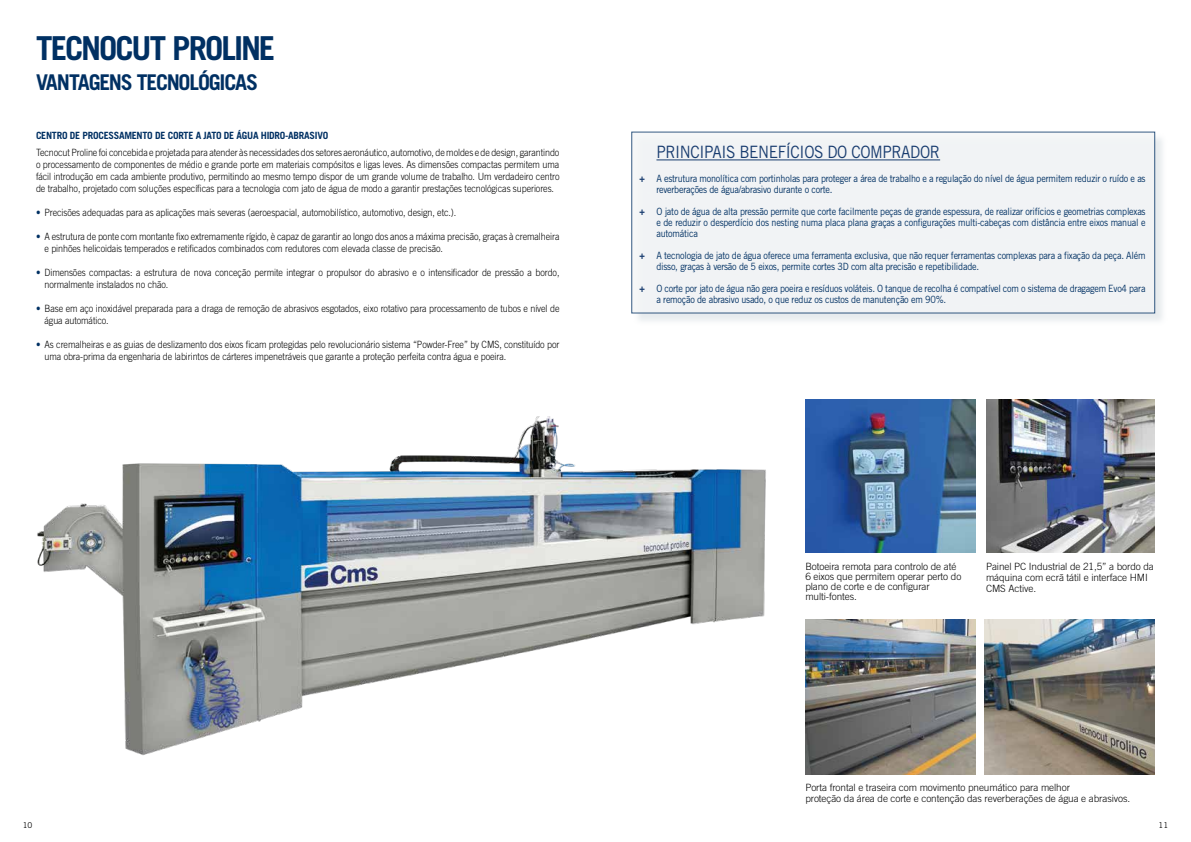
<style>
.page{position:relative;width:1191px;height:842px;background:#fff}
.page>*{position:absolute;margin:0;border:0;box-sizing:border-box;transform-origin:0 0}
.t1{font:700 33px "Trade Gothic LT Std";letter-spacing:-.06em;color:#003063}
.t2{font:700 21.7px "Trade Gothic LT Std";letter-spacing:-.055em;color:#003063}
.t3{font:17px "Trade Gothic LT Std";letter-spacing:-.025em;color:#183c6f;scale:.9 1}
.t4{font:300 10px/12px "Trade Gothic LT Std";letter-spacing:-.01em;color:#000;scale:.9 1}
.t5{font:10px/11px "Trade Gothic LT Std";letter-spacing:-.025em;color:#003063;scale:.9 1}
.t6{font:300 10px/11.1px "Trade Gothic LT Std";letter-spacing:-.01em;color:#000}
.t7{font:700 10px "Trade Gothic LT Std";letter-spacing:-.025em;color:#003063}
.t8{font:8px "Trade Gothic LT Std";color:#000}
.s1{color:#003063}
.s2{font-weight:700;color:#183c6f}
</style>
<div class="page">
<div style="left:633px;top:133px;width:534px;height:193px;background:#d8dfe3;opacity:.75"></div>
<div style="left:631px;top:132px;width:524px;height:181px;background:#f4f6f7"></div>
<hr style="left:656px;top:159px;width:284px;height:1px;background:#183c6f">
<img style="left:37px;top:416px;width:729px;height:339px">
<img style="left:986px;top:400px;width:168px;height:152px">
<img style="left:984px;top:620px;width:170px;height:155px">
<img style="left:805px;top:620px;width:170px;height:155px">
<img style="left:805px;top:400px;width:170px;height:152px">
<h1 class="t1" style="left:36px;top:28px;width:241px">TECNOCUT PROLINE</h1>
<h2 class="t2" style="left:36px;top:69px;width:224px">VANTAGENS TECNOLÓGICAS</h2>
<p class="t7" style="left:36px;top:129px;width:294px">CENTRO DE PROCESSAMENTO DE CORTE A JATO DE ÁGUA HIDRO-ABRASIVO</p>
<p class="t4" style="left:36px;top:146px;width:583px;text-align:justify">Tecnocut Proline foi concebida e projetada para atender às necessidades dos setores aeronáutico, automotivo, de moldes e de design, garantindo o processamento de componentes de médio e grande porte em materiais compósitos e ligas leves. As dimensões compactas permitem uma fácil introdução em cada ambiente produtivo, permitindo ao mesmo tempo dispor de um grande volume de trabalho. Um verdadeiro centro de trabalho, projetado com soluções específicas para a tecnologia com jato de água de modo a garantir prestações tecnológicas superiores.</p>
<p class="t4" style="left:36px;top:206px;width:468px"><span class="s1">•</span> Precisões adequadas para as aplicações mais severas (aeroespacial, automobilístico, automotivo, design, etc.).</p>
<p class="t4" style="left:45px;top:230px;width:574px;text-indent:-9px"><span class="s1">•</span> A estrutura de ponte com montante fixo extremamente rígido, è capaz de garantir ao longo dos anos a máxima precisão, graças à cremalheira e pinhões helicoidais temperados e retificados combinados com redutores com elevada classe de precisão.</p>
<p class="t4" style="left:45px;top:266px;width:574px;text-indent:-9px"><span class="s1">•</span> Dimensões compactas: a estrutura de nova conceção permite integrar o propulsor do abrasivo e o intensificador de pressão a bordo, normalmente instalados no chão.</p>
<p class="t4" style="left:45px;top:302px;width:573px;text-indent:-9px"><span class="s1">•</span> Base em aço inoxidável preparada para a draga de remoção de abrasivos esgotados, eixo rotativo para processamento de tubos e nível de água automático.</p>
<p class="t4" style="left:45px;top:338px;width:573px;text-indent:-9px"><span class="s1">•</span> As cremalheiras e as guias de deslizamento dos eixos ficam protegidas pelo revolucionário sistema “Powder-Free” by CMS, constituído por uma obra-prima da engenharia de labirintos de cárteres impenetráveis que garante a proteção perfeita contra água e poeira.</p>
<h3 class="t3" style="left:656px;top:142px;width:317px">PRINCIPAIS BENEFÍCIOS DO COMPRADOR</h3>
<p class="t5" style="left:656px;top:173px;width:545px;text-indent:-17px"><span class="s2">+</span> A estrutura monolítica com portinholas para proteger a área de trabalho e a regulação do nível de água permitem reduzir o ruído e as reverberações de água/abrasivo durante o corte.</p>
<p class="t5" style="left:656px;top:206px;width:545px;text-align:justify;text-indent:-17px"><span class="s2">+</span> O jato de água de alta pressão permite que corte facilmente peças de grande espessura, de realizar orifícios e geometrias complexas e de reduzir o desperdício dos nesting numa placa plana graças a configurações multi-cabeças com distância entre eixos manual e automática</p>
<p class="t5" style="left:656px;top:250px;width:545px;text-indent:-17px"><span class="s2">+</span> A tecnologia de jato de água oferece uma ferramenta exclusiva, que não requer ferramentas complexas para a fixação da peça. Além disso, graças à versão de 5 eixos, permite cortes 3D com alta precisão e repetibilidade.</p>
<p class="t5" style="left:656px;top:283px;width:545px;text-indent:-17px"><span class="s2">+</span> O corte por jato de água não gera poeira e resíduos voláteis. O tanque de recolha é compatível com o sistema de dragagem Evo4 para a remoção de abrasivo usado, o que reduz os custos de manutenção em 90%.</p>
<p class="t6" style="left:805px;top:561px;width:157px;line-height:10px">Botoeira remota para controlo de até<br>6 eixos que permitem operar perto do plano de corte e de configurar multi-fontes.</p>
<p class="t6" style="left:986px;top:561px;width:169px">Painel PC Industrial de 21,5” a bordo da máquina com ecrã tátil e interface HMI<br>CMS Active.</p>
<p class="t6" style="left:805px;top:782px;width:326px">Porta frontal e traseira com movimento pneumático para melhor<br>proteção da área de corte e contenção das reverberações de água e abrasivos.</p>
<p class="t8" style="left:23px;top:820px;width:11px">10</p>
<p class="t8" style="left:1158px;top:820px;width:11px">11</p>
</div>
